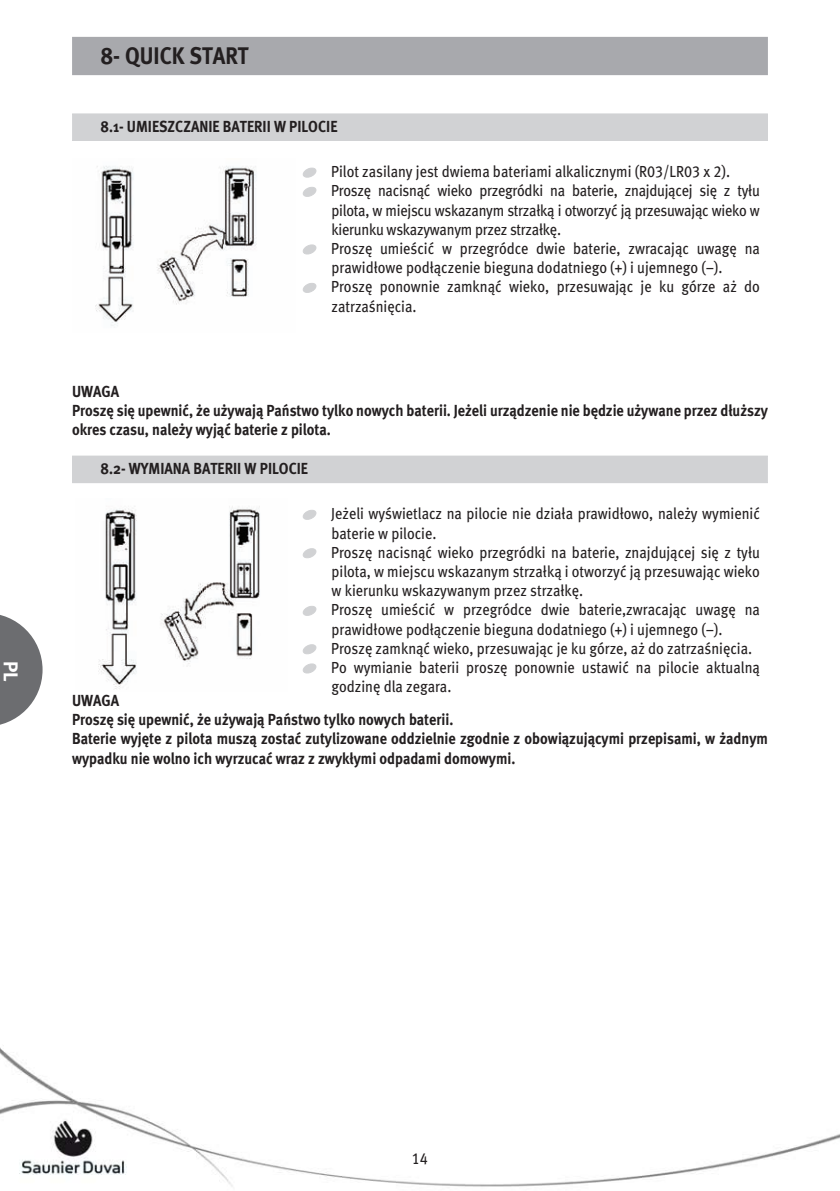
<style>
.page{position:relative;width:840px;height:1191px;background:#fff}
.page>*{position:absolute;margin:0;border:0;box-sizing:border-box;transform-origin:0 0}
.t1{font:24px "Meta Bold CE";color:#231f20;scale:.9 1}
.t2{font:20px "Meta Bold CE";color:#fff}
.t3{font:16px/19.2px "Meta Book CELF";color:#231f20;scale:.9 1}
.t4{font:16px/19.2px "Meta Bold CE";color:#231f20;scale:.9 1}
</style>
<div class="page">
<img style="left:0;top:36px;width:840px;height:1151px">
<div style="left:73px;top:38px;width:693px;height:36px;background:#a8a9ad"></div>
<div style="left:72px;top:37px;width:695px;height:38px;border:2px solid #a8a9ad"></div>
<svg style="left:0;top:613px;width:43px;height:113px"></svg>
<div style="left:72px;top:114px;width:695px;height:26px;background:#d1d2d4"></div>
<div style="left:72px;top:113px;width:695px;height:28px;border:1px solid #d1d2d4"></div>
<svg style="left:303px;top:167px;width:13px;height:11px"></svg>
<svg style="left:303px;top:187px;width:13px;height:10px"></svg>
<svg style="left:303px;top:244px;width:13px;height:11px"></svg>
<svg style="left:303px;top:283px;width:13px;height:10px"></svg>
<div style="left:72px;top:456px;width:695px;height:26px;background:#d1d2d4"></div>
<div style="left:72px;top:455px;width:695px;height:28px;border:1px solid #d1d2d4"></div>
<svg style="left:303px;top:509px;width:13px;height:11px"></svg>
<svg style="left:303px;top:548px;width:13px;height:10px"></svg>
<svg style="left:303px;top:605px;width:13px;height:11px"></svg>
<svg style="left:303px;top:644px;width:13px;height:10px"></svg>
<svg style="left:303px;top:663px;width:13px;height:10px"></svg>
<img style="left:72px;top:158px;width:223px;height:174px">
<img style="left:75px;top:499px;width:212px;height:192px">
<p class="t2" style="left:23px;top:660px;width:22px;rotate:90deg">PL</p>
<h1 class="t1" style="left:100px;top:40px;width:166px">8- QUICK START</h1>
<p class="t4" style="left:100px;top:117px;width:265px">8.1- UMIESZCZANIE BATERII W PILOCIE</p>
<p class="t3" style="left:331px;top:162px;width:477px">Pilot zasilany jest dwiema bateriami alkalicznymi (R03/LR03 x 2).<br>Proszę nacisnąć wieko przegródki na baterie, znajdującej się z tyłu pilota, w miejscu wskazanym strzałką i otworzyć ją przesuwając wieko w kierunku wskazywanym przez strzałkę.<br>Proszę umieścić w przegródce dwie baterie, zwracając uwagę na prawidłowe podłączenie bieguna dodatniego (+) i ujemnego (–).<br>Proszę ponownie zamknąć wieko, przesuwając je ku górze aż do zatrzaśnięcia.</p>
<p class="t4" style="left:72px;top:381px;width:774px">UWAGA<br>Proszę się upewnić, że używają Państwo tylko nowych baterii. Jeżeli urządzenie nie będzie używane przez dłuższy okres czasu, należy wyjąć baterie z pilota.</p>
<p class="t4" style="left:100px;top:459px;width:232px">8.2- WYMIANA BATERII W PILOCIE</p>
<p class="t3" style="left:331px;top:504px;width:477px">Jeżeli wyświetlacz na pilocie nie działa prawidłowo, należy wymienić baterie w pilocie.<br>Proszę nacisnąć wieko przegródki na baterie, znajdującej się z tyłu pilota, w miejscu wskazanym strzałką i otworzyć ją przesuwając wieko w kierunku wskazywanym przez strzałkę.<br>Proszę umieścić w przegródce dwie baterie,zwracając uwagę na prawidłowe podłączenie bieguna dodatniego (+) i ujemnego (–).<br>Proszę zamknąć wieko, przesuwając je ku górze, aż do zatrzaśnięcia.<br>Po wymianie baterii proszę ponownie ustawić na pilocie aktualną godzinę dla zegara.</p>
<p class="t4" style="left:72px;top:690px;width:774px">UWAGA<br>Proszę się upewnić, że używają Państwo tylko nowych baterii.<br>Baterie wyjęte z pilota muszą zostać zutylizowane oddzielnie zgodnie z obowiązującymi przepisami, w żadnym wypadku nie wolno ich wyrzucać wraz z zwykłymi odpadami domowymi.</p>
<p class="t3" style="left:411px;top:1148px;width:19px">14</p>
</div>
